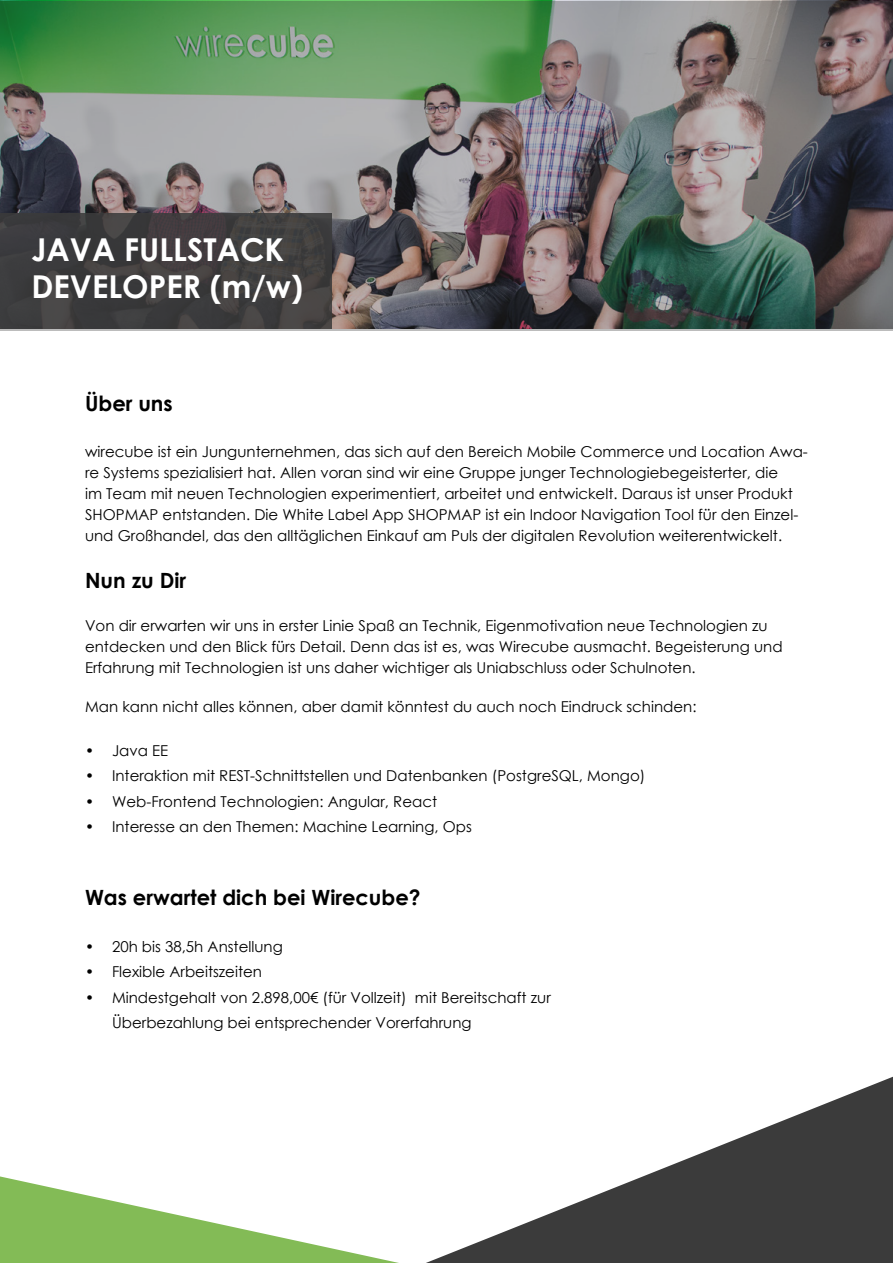
<style>
.page{position:relative;width:893px;height:1263px;background:#fff}
.page>*{position:absolute;margin:0;border:0;box-sizing:border-box;transform-origin:0 0}
.Fett{font:700 31.5px "Century Gothic";color:#fff}
.Unterstrichen{font:700 21px "Century Gothic";color:#000}
.TExt{font:15px/21px "Century Gothic";color:#000}
</style>
<div class="page">
<img style="left:0;top:1px;width:893px;height:330px">
<div style="left:0;top:213px;width:332px;height:116px;background:#3b3b3b"></div>
<svg style="left:0;top:1176px;width:399px;height:87px"></svg>
<svg style="left:426px;top:1077px;width:467px;height:186px"></svg>
<p class="Fett" style="left:32px;top:225px;width:254px">JAVA FULLSTACK</p>
<p class="Fett" style="left:32px;top:263px;width:273px">DEVELOPER (m/w)</p>
<p class="Unterstrichen" style="left:85px;top:388px;width:89px">Über uns</p>
<p class="TExt" style="left:85px;top:441px;width:724px">wirecube ist ein Jungunternehmen, das sich auf den Bereich Mobile Commerce und Location Awa&shy;re Systems spezialisiert hat. Allen voran sind wir eine Gruppe junger Technologiebegeisterter, die<br>im Team mit neuen Technologien experimentiert, arbeitet und entwickelt. Daraus ist unser Produkt SHOPMAP entstanden. Die White Label App SHOPMAP ist ein Indoor Navigation Tool für den Einzel&shy;und Großhandel, das den alltäglichen Einkauf am Puls der digitalen Revolution weiterentwickelt.</p>
<p class="Unterstrichen" style="left:85px;top:565px;width:103px">Nun zu Dir</p>
<p class="TExt" style="left:85px;top:615px;width:699px">Von dir erwarten wir uns in erster Linie Spaß an Technik, Eigenmotivation neue Technologien zu entdecken und den Blick fürs Detail. Denn das ist es, was Wirecube ausmacht. Begeisterung und<br>Erfahrung mit Technologien ist uns daher wichtiger als Uniabschluss oder Schulnoten.</p>
<p class="TExt" style="left:85px;top:696px;width:613px">Man kann nicht alles können, aber damit könntest du auch noch Eindruck schinden:</p>
<p class="TExt" style="left:85px;top:740px;width:85px">• Java EE</p>
<p class="TExt" style="left:85px;top:765px;width:562px">• Interaktion mit REST-Schnittstellen und Datenbanken (PostgreSQL, Mongo)</p>
<p class="TExt" style="left:85px;top:791px;width:354px">• Web-Frontend Technologien: Angular, React</p>
<p class="TExt" style="left:85px;top:816px;width:388px">• Interesse an den Themen: Machine Learning, Ops</p>
<p class="Unterstrichen" style="left:85px;top:881px;width:337px">Was erwartet dich bei Wirecube?</p>
<p class="TExt" style="left:85px;top:935px;width:199px">• 20h bis 38,5h Anstellung</p>
<p class="TExt" style="left:85px;top:961px;width:178px">• Flexible Arbeitszeiten</p>
<p class="TExt" style="left:112px;top:984px;width:440px;line-height:25.5px;text-indent:-27px">• Mindestgehalt von 2.898,00€ (für Vollzeit) mit Bereitschaft zur<br>Überbezahlung bei entsprechender Vorerfahrung</p>
</div>
